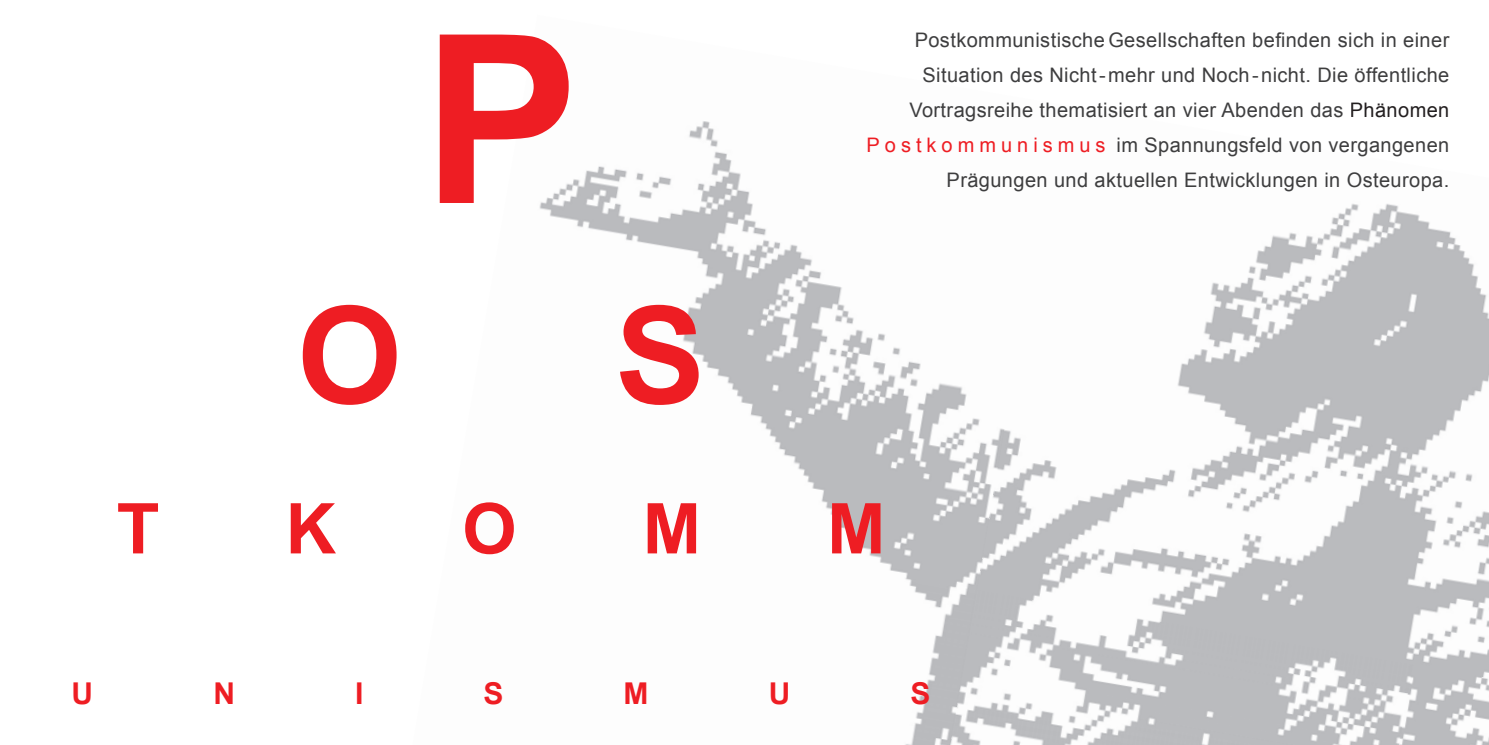
<style>
.page{position:relative;width:1489px;height:745px;background:#fff}
.page>*{position:absolute;margin:0;border:0;box-sizing:border-box;transform-origin:0 0}
.t1{font:700 235px "Arial";color:#ee1d23}
.t2{font:700 135px "Arial";color:#ee1d23}
.t3{font:700 70px "Arial";color:#ee1d23}
.t4{font:700 30px "Arial";color:#ee1d23}
.t5{font:20px/35px "Arial";letter-spacing:.02em;color:#3e3e3f;text-align:right}
.s1{color:#231f20}
.s2{color:#ee1d23}
</style>
<div class="page">
<img style="left:539px;top:121px;width:437px;height:379px">
<img style="left:976px;top:204px;width:512px;height:460px">
<img style="left:821px;top:500px;width:156px;height:244px">
<img style="left:948px;top:590px;width:465px;height:154px">
<img style="left:1398px;top:664px;width:90px;height:80px">
<h1 class="t1" style="left:422px;top:-12px;width:158px">P</h1>
<h2 class="t2" style="left:297px;top:279px;width:107px">O</h2>
<h2 class="t2" style="left:615px;top:279px;width:92px">S</h2>
<p class="t5" style="left:866px;top:23px;width:584px">Postkommunistische Gesellschaften befinden sich in einer Situation des Nicht-mehr und Noch-nicht. Die öffentliche Vortragsreihe thematisiert an vier Abenden das <span class="s1">Phänomen<br></span><span class="s2">P o s t k o m m u n i s m u s</span> im Spannungsfeld von vergangenen Prägungen und aktuellen Entwicklungen in Osteuropa.</p>
<h3 class="t3" style="left:117px;top:489px;width:44px">T</h3>
<h3 class="t3" style="left:285px;top:489px;width:52px">K</h3>
<h3 class="t3" style="left:462px;top:489px;width:56px">O</h3>
<h3 class="t3" style="left:642px;top:489px;width:60px">M</h3>
<h3 class="t3" style="left:827px;top:489px;width:60px">M</h3>
<h3 class="t4" style="left:72px;top:675px;width:23px">U</h3>
<h3 class="t4" style="left:213px;top:675px;width:23px">N</h3>
<h3 class="t4" style="left:355px;top:675px;width:10px">I</h3>
<h3 class="t4" style="left:483px;top:675px;width:22px">S</h3>
<h3 class="t4" style="left:623px;top:675px;width:26px">M</h3>
<h3 class="t4" style="left:768px;top:675px;width:23px">U</h3>
<h3 class="t4" style="left:910px;top:675px;width:22px">S</h3>
</div>
